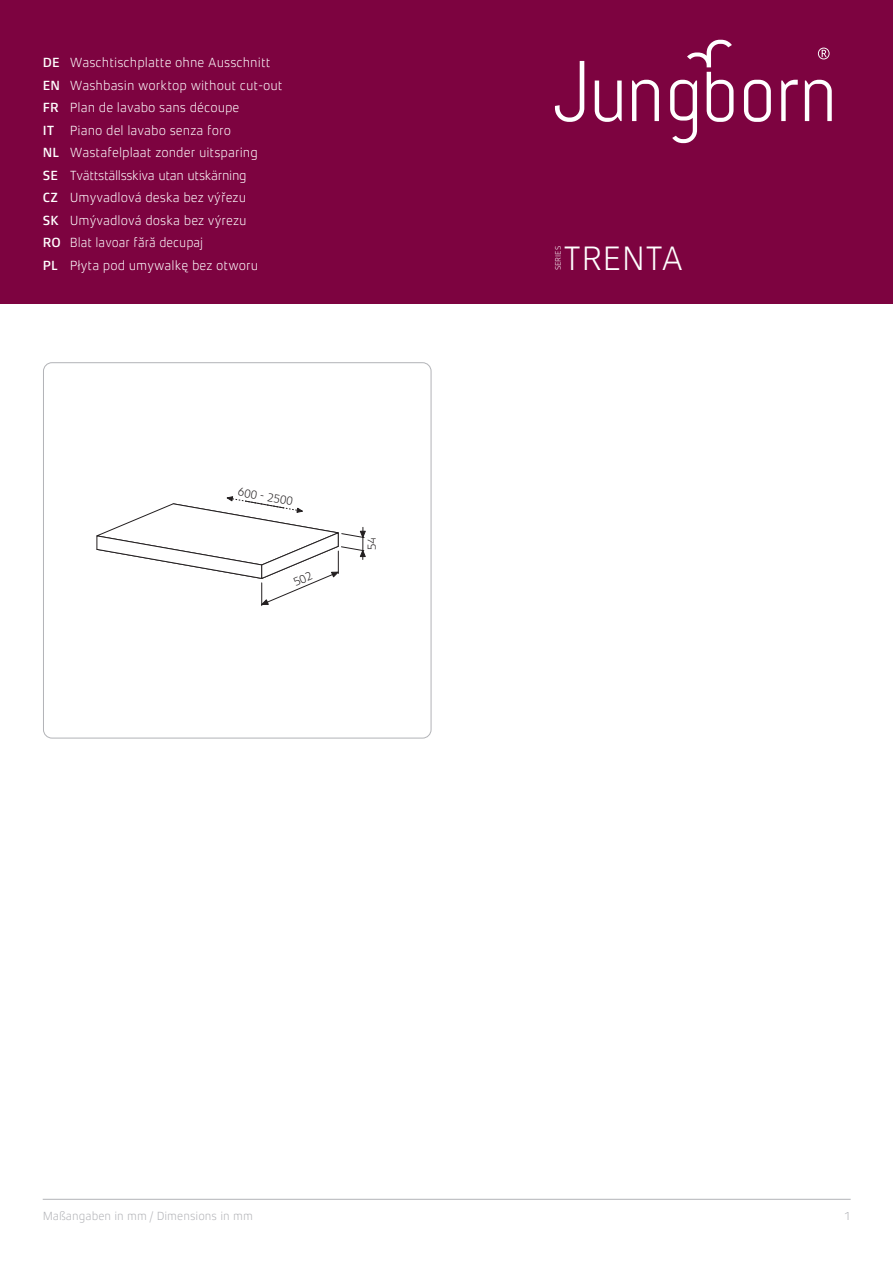
<style>
.page{position:relative;width:893px;height:1263px;background:#fff}
.page>*{position:absolute;margin:0;border:0;box-sizing:border-box;transform-origin:0 0}
.t1{font:300 34.5px "Xenois Sans W01";color:#fff}
.t2{font:300 13.5px/22.5px "Xenois Sans W04";color:#fff}
.t3{font:500 13.5px/22.5px "Xenois Sans W01";color:#fff}
.t4{font:300 12px "Xenois Sans W04";color:#b2b3b7}
.t5{font:300 12px "Xenois Sans W04";color:#231f20}
.t6{font:300 7.95px "Xenois Sans W01";color:#fff}
</style>
<div class="page">
<hr style="left:43px;top:1199px;width:808px;height:1px;background:#b2b3b7">
<div style="left:0;top:0;width:893px;height:304px;background:#7d0340"></div>
<svg style="left:555px;top:40px;width:277px;height:103px"></svg>
<div style="left:43px;top:362px;width:388px;height:376px;border:1px solid #b2b3b7;border-radius:9px"></div>
<svg style="left:96px;top:496px;width:270px;height:110px"></svg>
<p class="t3" style="left:43px;top:53px;width:20px">DE<br>EN<br>FR<br>IT<br>NL<br>SE<br>CZ<br>SK<br>RO<br>PL</p>
<p class="t2" style="left:70px;top:51px;width:214px">Waschtischplatte ohne Ausschnitt<br>Washbasin worktop without cut-out<br>Plan de lavabo sans découpe<br>Piano del lavabo senza foro<br>Wastafelplaat zonder uitsparing<br>Tvättställsskiva utan utskärning<br>Umyvadlová deska bez výřezu<br>Umývadlová doska bez výrezu<br>Blat lavoar fără decupaj<br>Płyta pod umywalkę bez otworu</p>
<p class="t5" style="left:239px;top:485px;width:57px;rotate:10deg">600 - 2500</p>
<p class="t5" style="left:365px;top:550px;width:14px;rotate:-90deg">54</p>
<p class="t6" style="left:555px;top:270px;width:26px;rotate:-90deg">SERIES</p>
<h1 class="t1" style="left:563px;top:244px;width:121px">TRENTA</h1>
<p class="t4" style="left:43px;top:1209px;width:212px">Maßangaben in mm / Dimensions in mm</p>
<p class="t4" style="left:844px;top:1209px;width:8px">1</p>
</div>
